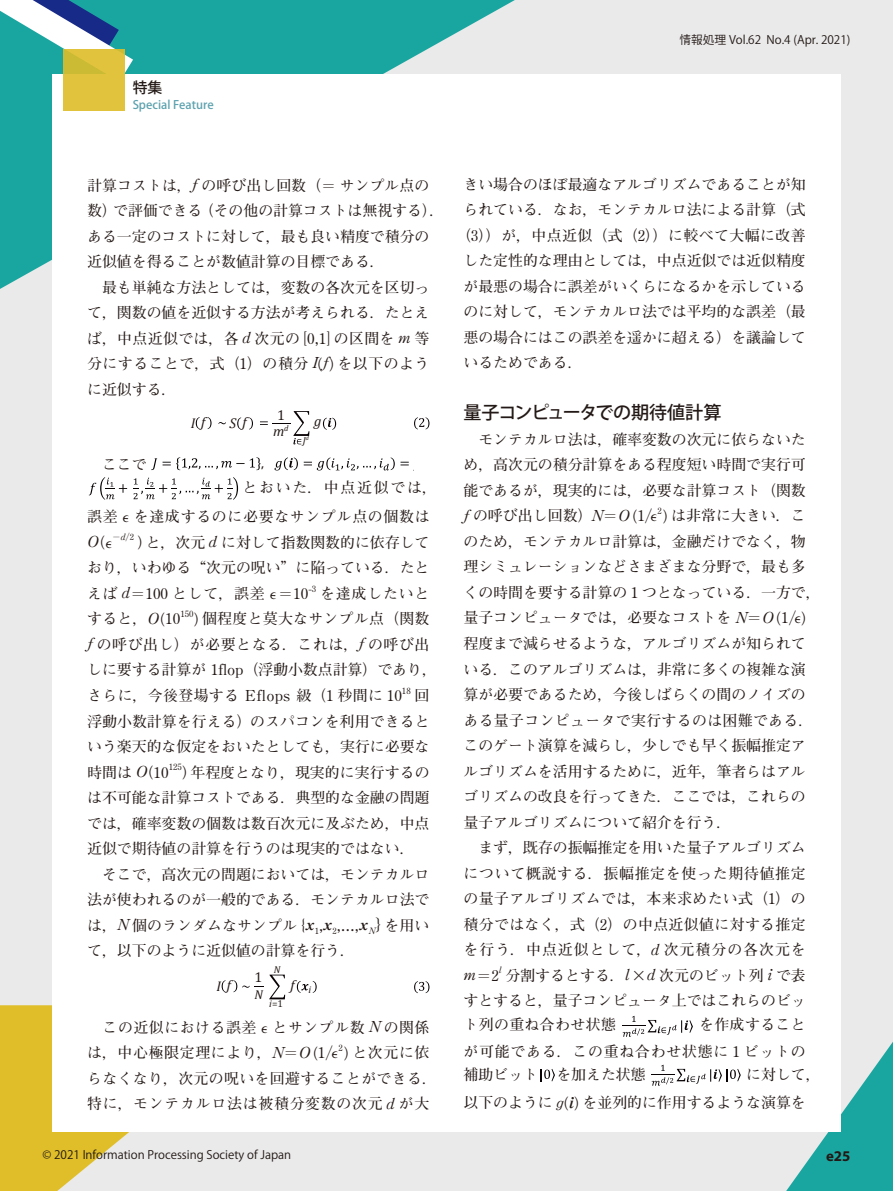
<style>
.page{position:relative;width:893px;height:1191px;background:#eaeaea}
.page>*{position:absolute;margin:0;border:0;box-sizing:border-box;transform-origin:0 0}
.t1{font:500 18px "Koz Go Std";letter-spacing:-.04em;color:#231916}
.t2{font:700 14.85px/25.5px "Futo Min A101 Pro";color:#231916}
.t3{font:700 14.85px/25.5px "Futo Min A101 Pro";letter-spacing:.025em;color:#231916}
.t4{font:700 14.85px/25.5px "Futo Min A101 Pro";letter-spacing:.045em;color:#231916}
.t5{font:700 14.85px/25.5px "Futo Min A101 Pro";letter-spacing:.04em;color:#231916}
.t6{font:700 14.85px/29.2px "Futo Min A101 Pro";letter-spacing:.05em;color:#231916}
.t7{font:700 14.85px/27px "Futo Min A101 Pro";letter-spacing:.055em;color:#231916;text-align:right}
.t8{font:700 14.85px "Futo Min A101 Pro";letter-spacing:.03em;color:#231916}
.t9{font:700 14.85px "Myriad Pro";color:#231916}
.t10{font:italic 14.85px "M Ma Century";color:#231916}
.t11{font:500 14.85px "Koz Go Pro";color:#231916}
.t12{font:14.25px "Cambria";color:#231916}
.t13{font:italic 14.1px "Cambria";color:#231916}
.t14{font:13.5px "Koz Go Pr 6 N";color:#231916}
.t15{font:italic 12.75px "Cambria";color:#231916}
.t16{font:11.7px "Koz Go Pro";color:#231916}
.t17{font:500 11.7px "Koz Go Pro";color:#5da2af}
.t18{font:italic 10.05px "Cambria";color:#231916}
.t19{font:9.9px "Cambria";color:#231916}
.t20{font:italic 9.9px "Cambria";color:#231916}
.t21{font:8.85px "M Ma Century";color:#231916}
.t22{font:italic 8.7px "M Ma Century";color:#231916}
.t23{font:700 8.7px "Futo Min A101 Pro";color:#231916}
.s1{font-family:"M Ma Century";font-weight:400;font-style:italic}
.s2{font-family:"M Ma Century";font-weight:400}
.s3{font-size:15.6px}
.s4{font-family:"M Ma Century";font-weight:400;font-size:15.15px}
.s5{font-family:"Futo Min A101 Pro";font-weight:700;font-style:normal;font-size:15.6px}
.s6{font-family:"Futo Min A101 Pro";font-weight:700;font-style:normal}
.s7{font-style:normal}
.s8{font-family:"M Ma Century";font-weight:400;font-size:8.85px}
.s9{font-family:"M Ma Century";font-style:italic}
.s10{font-style:italic}
</style>
<div class="page">
<svg style="left:750px;top:831px;width:143px;height:360px"></svg>
<svg style="left:0;top:1005px;width:284px;height:186px;fill:#dfbe2a"></svg>
<svg style="left:0;top:0;width:515px;height:289px;background:#38afaa"></svg>
<svg style="left:0;top:0;width:133px;height:82px;background:#5babb6"></svg>
<div style="left:52px;top:74px;width:788px;height:1057px;background:#fff"></div>
<svg style="left:64px;top:49px;width:61px;height:62px;background:#dec13b"></svg>
<svg style="left:218px;top:422px;width:8px;height:2px"></svg>
<svg style="left:323px;top:418px;width:13px;height:12px"></svg>
<svg style="left:260px;top:411px;width:49px;height:33px"></svg>
<svg style="left:414px;top:417px;width:15px;height:12px"></svg>
<svg style="left:196px;top:417px;width:4px;height:12px"></svg>
<svg style="left:207px;top:417px;width:5px;height:12px"></svg>
<svg style="left:237px;top:417px;width:4px;height:12px"></svg>
<svg style="left:249px;top:417px;width:4px;height:12px"></svg>
<svg style="left:151px;top:457px;width:110px;height:13px"></svg>
<svg style="left:274px;top:457px;width:24px;height:13px"></svg>
<svg style="left:304px;top:457px;width:91px;height:13px"></svg>
<svg style="left:401px;top:461px;width:13px;height:10px"></svg>
<svg style="left:88px;top:477px;width:39px;height:23px"></svg>
<svg style="left:133px;top:477px;width:105px;height:23px"></svg>
<svg style="left:297px;top:981px;width:20px;height:12px"></svg>
<svg style="left:414px;top:981px;width:15px;height:12px"></svg>
<svg style="left:222px;top:980px;width:4px;height:12px"></svg>
<svg style="left:233px;top:974px;width:52px;height:25px"></svg>
<svg style="left:622px;top:1015px;width:71px;height:21px"></svg>
<svg style="left:541px;top:1069px;width:14px;height:12px"></svg>
<svg style="left:651px;top:1064px;width:90px;height:21px"></svg>
<p class="t11" style="left:133px;top:78px;width:31px">特集</p>
<p class="t17" style="left:133px;top:97px;width:83px">Special Feature</p>
<p class="t2" style="left:87px;top:170px;width:359px">計算コストは，<span class="s1">f</span> の呼び出し回数（<span class="s2">=</span> サンプル点の数）で評価できる（その他の計算コストは無視する）．ある一定のコストに対して，最も良い精度で積分の近似値を得ることが数値計算の目標である．<br>　最も単純な方法としては，変数の各次元を区切って，関数の値を近似する方法が考えられる．たとえば，中点近似では，各 <span class="s1">d</span> 次元の <span class="s3">[</span><span class="s4">0</span><span class="s2">,</span><span class="s4">1</span><span class="s3">]</span> の区間を <span class="s1">m</span> 等分にすることで，式（<span class="s4">1</span>）の積分 <span class="s1">I</span><span class="s3">(</span><span class="s1">f</span><span class="s3">)</span> を以下のように近似する．</p>
<p class="t13" style="left:191px;top:413px;width:16px">I f</p>
<p class="t13" style="left:229px;top:413px;width:19px">S f</p>
<p class="t13" style="left:314px;top:411px;width:9px">g</p>
<p class="t12" style="left:277px;top:406px;width:9px">1</p>
<p class="t13" style="left:273px;top:421px;width:17px">m<sup>d</sup></p>
<p class="t18" style="left:303px;top:433px;width:8px">J<sup>d</sup></p>
<p class="t2" style="left:87px;top:449px;width:61px">　ここで</p>
<p class="t14" style="left:261px;top:455px;width:15px">，</p>
<p class="t6" style="left:87px;top:471px;width:351px;text-indent:155px">とおいた．中点近似では，誤差∊を達成するのに必要なサンプル点の個数は</p>
<p class="t10" style="left:87px;top:534px;width:31px">O <span class="s5">(</span><span class="s6">∊</span></p>
<p class="t22" style="left:112px;top:533px;width:24px">-d<span class="s7">/2</span></p>
<p class="t2" style="left:87px;top:528px;width:344px;text-align:justify;text-indent:50px"><span class="s3">)</span> と，次元 <span class="s1">d</span> に対して指数関数的に依存しており，いわゆる“次元の呪い”に陥っている．たとえば <span class="s1">d</span><span class="s2">=</span><span class="s4">100</span> として，誤差∊<span class="s2">=</span><span class="s4">10</span></p>
<p class="t23" style="left:308px;top:581px;width:9px">-<span class="s8">3</span></p>
<p class="t3" style="left:87px;top:579px;width:351px;text-indent:233px">を達成したいとすると，<span class="s1">O</span> <span class="s3">(</span><span class="s4">10</span><sup>150</sup><span class="s3">)</span> 個程度と莫大なサンプル点（関数<span class="s1">f</span> の呼び出し）が必要となる．これは，<span class="s1">f</span> の呼び出しに要する計算が <span class="s4">1</span><span class="s2">flop</span>（浮動小数点計算）であり，さらに，今後登場する <span class="s2">Eflops</span> 級（<span class="s4">1</span> 秒間に <span class="s4">10</span></p>
<p class="t21" style="left:402px;top:686px;width:10px">18</p>
<p class="t2" style="left:87px;top:681px;width:344px;text-indent:327px">回浮動小数計算を行える）のスパコンを利用できるという楽天的な仮定をおいたとしても，実行に必要な時間は <span class="s1">O</span> <span class="s3">(</span><span class="s4">10</span><sup>125</sup><span class="s3">)</span> 年程度となり，現実的に実行するのは不可能な計算コストである．典型的な金融の問題では，確率変数の個数は数百次元に及ぶため，中点近似で期待値の計算を行うのは現実的ではない．　そこで，高次元の問題においては，モンテカルロ法が使われるのが一般的である．モンテカルロ法では，<span class="s1">N</span> 個のランダムなサンプル <span class="s3">{</span><span class="s9">x</span><sub>1</sub><span class="s2">,</span><span class="s9">x</span><sub>2</sub><span class="s2">,...,</span><span class="s9">x</span><sub>N</sub><span class="s2">}</span> を用いて，以下のように近似値の計算を行う．</p>
<p class="t13" style="left:217px;top:975px;width:16px">I f</p>
<p class="t13" style="left:291px;top:975px;width:22px">f <sub>i</sub></p>
<p class="t20" style="left:274px;top:963px;width:8px">N</p>
<p class="t12" style="left:255px;top:968px;width:9px">1</p>
<p class="t15" style="left:254px;top:986px;width:10px">N</p>
<p class="t19" style="left:269px;top:997px;width:15px"><span class="s10">i</span>=1</p>
<p class="t5" style="left:87px;top:1012px;width:344px">　この近似における誤差∊とサンプル数 <span class="s1">N</span> の関係は，中心極限定理により，<span class="s1">N</span><span class="s2">=</span><span class="s1">O</span> <span class="s3">(</span><span class="s4">1</span><span class="s2">/</span>∊</p>
<p class="t4" style="left:87px;top:1038px;width:351px;text-indent:251px"><sup>2</sup><span class="s3">)</span> と次元に依らなくなり，次元の呪いを回避することができる．特に，モンテカルロ法は被積分変数の次元 <span class="s1">d</span> が大</p>
<p class="t16" style="left:43px;top:1146px;width:250px">© 2021 Information Processing Society of Japan</p>
<p class="t16" style="left:679px;top:32px;width:172px">情報処理 Vol.62 No.4 (Apr. 2021)</p>
<p class="t2" style="left:463px;top:169px;width:344px">きい場合のほぼ最適なアルゴリズムであることが知</p>
<p class="t2" style="left:463px;top:195px;width:344px">られている．なお，モンテカルロ法による計算（式</p>
<p class="t8" style="left:456px;top:223px;width:351px">（<span class="s4">3</span>））が，中点近似（式（<span class="s4">2</span>））に較べて大幅に改善</p>
<p class="t2" style="left:463px;top:246px;width:344px">した定性的な理由としては，中点近似では近似精度</p>
<p class="t2" style="left:463px;top:271px;width:344px">が最悪の場合に誤差がいくらになるかを示している</p>
<p class="t2" style="left:463px;top:297px;width:344px">のに対して，モンテカルロ法では平均的な誤差（最</p>
<p class="t2" style="left:463px;top:322px;width:344px">悪の場合にはこの誤差を遥かに超える）を議論して</p>
<p class="t2" style="left:463px;top:348px;width:121px">いるためである．</p>
<p class="t1" style="left:463px;top:401px;width:259px">量子コンピュータでの期待値計算</p>
<p class="t2" style="left:463px;top:425px;width:344px;text-align:justify">　モンテカルロ法は，確率変数の次元に依らないため，高次元の積分計算をある程度短い時間で実行可能であるが，現実的には，必要な計算コスト（関数<span class="s1">f</span> の呼び出し回数）<span class="s1">N</span><span class="s2">=</span><span class="s1">O</span> <span class="s3">(</span><span class="s4">1</span><span class="s2">/</span>∊</p>
<p class="t2" style="left:463px;top:501px;width:359px;text-indent:194px"><sup>2</sup><span class="s3">)</span> は非常に大きい．このため，モンテカルロ計算は，金融だけでなく，物理シミュレーションなどさまざまな分野で，最も多くの時間を要する計算の <span class="s4">1</span> つとなっている．一方で，量子コンピュータでは，必要なコストを <span class="s1">N</span><span class="s2">=</span><span class="s1">O</span> <span class="s3">(</span><span class="s4">1</span><span class="s2">/</span>∊<span class="s3">)</span>程度まで減らせるような，アルゴリズムが知られている．このアルゴリズムは，非常に多くの複雑な演算が必要であるため，今後しばらくの間のノイズのある量子コンピュータで実行するのは困難である．このゲート演算を減らし，少しでも早く振幅推定アルゴリズムを活用するために，近年，筆者らはアルゴリズムの改良を行ってきた．ここでは，これらの量子アルゴリズムについて紹介を行う．<br>　まず，既存の振幅推定を用いた量子アルゴリズムについて概説する．振幅推定を使った期待値推定の量子アルゴリズムでは，本来求めたい式（<span class="s4">1</span>）の積分ではなく，式（<span class="s4">2</span>）の中点近似値に対する推定を行う．中点近似として，<span class="s1">d</span> 次元積分の各次元を<span class="s1">m</span><span class="s2">=</span><span class="s4">2</span> 分割するとする．<span class="s1">l</span>×<span class="s1">d</span> 次元のビット列 <span class="s1">i</span> で表</p>
<p class="t22" style="left:499px;top:965px;width:4px">l</p>
<p class="t2" style="left:463px;top:986px;width:344px;line-height:24.2px">すとすると，量子コンピュータ上ではこれらのビット列の重ね合わせ状態</p>
<p class="t7" style="left:463px;top:1009px;width:344px">を作成すること<br>が可能である．この重ね合わせ状態に <span class="s4">1</span> ビットの</p>
<p class="t2" style="left:463px;top:1060px;width:184px">補助ビット を加えた状態</p>
<p class="t2" style="left:463px;top:1059px;width:359px;line-height:28px;text-indent:283px">に対して，以下のように <span class="s1">g</span><span class="s3">(</span><span class="s9">i</span><span class="s3">)</span> を並列的に作用するような演算を</p>
<p class="t9" style="left:826px;top:1146px;width:26px">e25</p>
</div>
